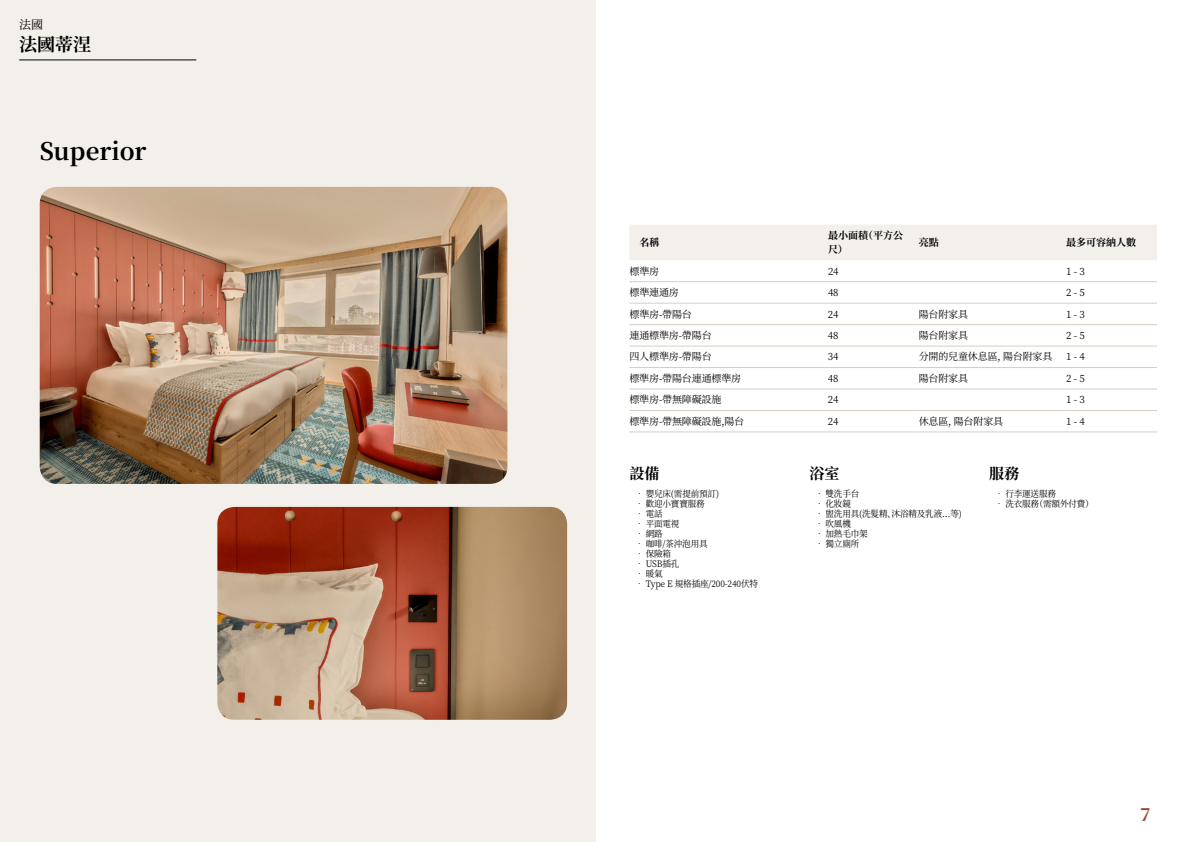
<style>
.page{position:relative;width:1191px;height:842px;background:#fff}
.page>*{position:absolute;margin:0;border:0;box-sizing:border-box;transform-origin:0 0}
.t1{font:700 24px "Noto Serif SC";color:#000}
.t2{font:700 18px "Noto Serif SC";color:#000}
.t3{font:700 18px "Noto Serif SC";color:#9d432c}
.t4{font:700 15px "Noto Serif SC";color:#000}
.t5{font:12px "Noto Serif SC";color:#000}
.t6{font:10px "Noto Serif SC";letter-spacing:-.015em;color:#000}
.t7{font:700 10px/14px "Noto Serif SC";color:#000}
.t8{font:9px "Noto Serif SC";letter-spacing:-.015em;color:#000;scale:.95 1}
</style>
<div class="page">
<div style="left:0;top:0;width:595px;height:842px;background:#f3f0ec"></div>
<img style="left:40px;top:187px;width:467px;height:297px">
<img style="left:217px;top:507px;width:350px;height:213px">
<svg style="left:20px;top:60px;width:176px;height:1px"></svg>
<div style="left:630px;top:225px;width:527px;height:35px;background:#f3f0ec"></div>
<hr style="left:629px;top:281px;width:199px;height:1px;background:#d7cdc1">
<hr style="left:828px;top:281px;width:90px;height:1px;background:#d7cdc1">
<hr style="left:918px;top:281px;width:148px;height:1px;background:#d7cdc1">
<hr style="left:1066px;top:281px;width:91px;height:1px;background:#d7cdc1">
<hr style="left:629px;top:303px;width:199px;height:1px;background:#d7cdc1">
<hr style="left:828px;top:303px;width:90px;height:1px;background:#d7cdc1">
<hr style="left:918px;top:303px;width:148px;height:1px;background:#d7cdc1">
<hr style="left:1066px;top:303px;width:91px;height:1px;background:#d7cdc1">
<hr style="left:629px;top:324px;width:199px;height:1px;background:#d7cdc1">
<hr style="left:828px;top:324px;width:90px;height:1px;background:#d7cdc1">
<hr style="left:918px;top:324px;width:148px;height:1px;background:#d7cdc1">
<hr style="left:1066px;top:324px;width:91px;height:1px;background:#d7cdc1">
<hr style="left:629px;top:346px;width:199px;height:1px;background:#d7cdc1">
<hr style="left:828px;top:346px;width:90px;height:1px;background:#d7cdc1">
<hr style="left:918px;top:346px;width:148px;height:1px;background:#d7cdc1">
<hr style="left:1066px;top:346px;width:91px;height:1px;background:#d7cdc1">
<hr style="left:629px;top:367px;width:199px;height:1px;background:#d7cdc1">
<hr style="left:828px;top:367px;width:90px;height:1px;background:#d7cdc1">
<hr style="left:918px;top:367px;width:148px;height:1px;background:#d7cdc1">
<hr style="left:1066px;top:367px;width:91px;height:1px;background:#d7cdc1">
<hr style="left:629px;top:388px;width:199px;height:1px;background:#d7cdc1">
<hr style="left:828px;top:388px;width:90px;height:1px;background:#d7cdc1">
<hr style="left:918px;top:388px;width:148px;height:1px;background:#d7cdc1">
<hr style="left:1066px;top:388px;width:91px;height:1px;background:#d7cdc1">
<hr style="left:629px;top:410px;width:199px;height:1px;background:#d7cdc1">
<hr style="left:828px;top:410px;width:90px;height:1px;background:#d7cdc1">
<hr style="left:918px;top:410px;width:148px;height:1px;background:#d7cdc1">
<hr style="left:1066px;top:410px;width:91px;height:1px;background:#d7cdc1">
<hr style="left:629px;top:431px;width:199px;height:1px;background:#d7cdc1">
<hr style="left:828px;top:431px;width:90px;height:1px;background:#d7cdc1">
<hr style="left:918px;top:431px;width:148px;height:1px;background:#d7cdc1">
<hr style="left:1066px;top:431px;width:91px;height:1px;background:#d7cdc1">
<p class="t5" style="left:19px;top:17px;width:25px">法國</p>
<h2 class="t2" style="left:19px;top:34px;width:74px">法國蒂涅</h2>
<h1 class="t1" style="left:40px;top:137px;width:108px">Superior</h1>
<p class="t7" style="left:639px;top:236px;width:21px">名稱</p>
<p class="t7" style="left:828px;top:229px;width:76px">最小面積（平方公尺）</p>
<p class="t7" style="left:918px;top:236px;width:21px">亮點</p>
<p class="t7" style="left:1066px;top:236px;width:71px">最多可容納人數</p>
<p class="t6" style="left:629px;top:265px;width:31px">標準房</p>
<p class="t6" style="left:828px;top:265px;width:12px">24</p>
<p class="t6" style="left:1066px;top:265px;width:20px">1 - 3</p>
<p class="t6" style="left:629px;top:287px;width:51px">標準連通房</p>
<p class="t6" style="left:828px;top:287px;width:12px">48</p>
<p class="t6" style="left:1066px;top:287px;width:20px">2 - 5</p>
<p class="t6" style="left:629px;top:308px;width:64px">標準房-帶陽台</p>
<p class="t6" style="left:828px;top:308px;width:12px">24</p>
<p class="t6" style="left:918px;top:308px;width:51px">陽台附家具</p>
<p class="t6" style="left:1066px;top:308px;width:20px">1 - 3</p>
<p class="t6" style="left:629px;top:330px;width:84px">連通標準房-帶陽台</p>
<p class="t6" style="left:828px;top:330px;width:12px">48</p>
<p class="t6" style="left:918px;top:330px;width:51px">陽台附家具</p>
<p class="t6" style="left:1066px;top:330px;width:20px">2 - 5</p>
<p class="t6" style="left:629px;top:351px;width:84px">四人標準房-帶陽台</p>
<p class="t6" style="left:828px;top:351px;width:12px">34</p>
<p class="t6" style="left:918px;top:351px;width:135px">分開的兒童休息區, 陽台附家具</p>
<p class="t6" style="left:1066px;top:351px;width:20px">1 - 4</p>
<p class="t6" style="left:629px;top:373px;width:113px">標準房-帶陽台連通標準房</p>
<p class="t6" style="left:828px;top:373px;width:12px">48</p>
<p class="t6" style="left:918px;top:373px;width:51px">陽台附家具</p>
<p class="t6" style="left:1066px;top:373px;width:20px">2 - 5</p>
<p class="t6" style="left:629px;top:394px;width:94px">標準房-帶無障礙設施</p>
<p class="t6" style="left:828px;top:394px;width:12px">24</p>
<p class="t6" style="left:1066px;top:394px;width:20px">1 - 3</p>
<p class="t6" style="left:629px;top:415px;width:116px">標準房-帶無障礙設施,陽台</p>
<p class="t6" style="left:828px;top:415px;width:12px">24</p>
<p class="t6" style="left:918px;top:415px;width:86px">休息區, 陽台附家具</p>
<p class="t6" style="left:1066px;top:415px;width:20px">1 - 4</p>
<h3 class="t4" style="left:629px;top:465px;width:31px">設備</h3>
<p class="t8" style="left:635px;top:489px;width:90px">• 嬰兒床(需提前預訂)</p>
<p class="t8" style="left:635px;top:499px;width:75px">• 歡迎小寶寶服務</p>
<p class="t8" style="left:635px;top:509px;width:30px">• 電話</p>
<p class="t8" style="left:635px;top:519px;width:48px">• 平面電視</p>
<p class="t8" style="left:635px;top:529px;width:30px">• 網路</p>
<p class="t8" style="left:635px;top:539px;width:78px">• 咖啡/茶沖泡用具</p>
<p class="t8" style="left:635px;top:549px;width:39px">• 保險箱</p>
<p class="t8" style="left:635px;top:559px;width:48px">• USB插孔</p>
<p class="t8" style="left:635px;top:569px;width:30px">• 暖氣</p>
<p class="t8" style="left:635px;top:579px;width:131px">• Type E 規格插座/200-240伏特</p>
<h3 class="t4" style="left:809px;top:465px;width:31px">浴室</h3>
<p class="t8" style="left:815px;top:489px;width:48px">• 雙洗手台</p>
<p class="t8" style="left:815px;top:499px;width:39px">• 化妝鏡</p>
<p class="t8" style="left:815px;top:509px;width:156px">• 盥洗用具(洗髮精、沐浴精及乳液…等)</p>
<p class="t8" style="left:815px;top:519px;width:39px">• 吹風機</p>
<p class="t8" style="left:815px;top:529px;width:57px">• 加熱毛巾架</p>
<p class="t8" style="left:815px;top:539px;width:48px">• 獨立廁所</p>
<h3 class="t4" style="left:989px;top:465px;width:31px">服務</h3>
<p class="t8" style="left:994px;top:489px;width:66px">• 行李運送服務</p>
<p class="t8" style="left:994px;top:499px;width:105px">• 洗衣服務（需額外付費）</p>
<h2 class="t3" style="left:1140px;top:804px;width:12px">7</h2>
</div>
